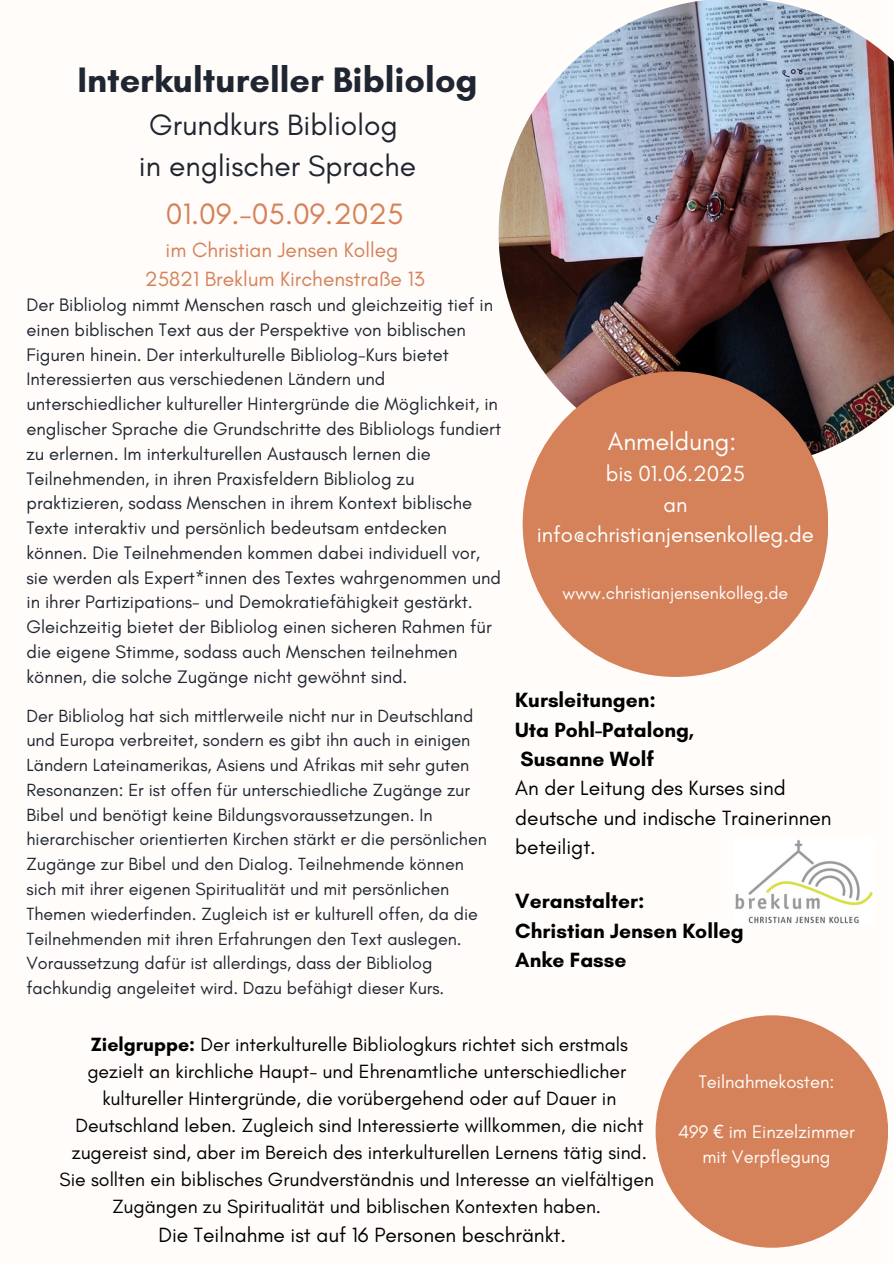
<style>
.page{position:relative;width:894px;height:1264px;background:#fff}
.page>*{position:absolute;margin:0;border:0;box-sizing:border-box;transform-origin:0 0}
.t1{font:700 36px "Glacial Indifference";color:#1f2631}
.t2{font:30px/41.7px "Glacial Indifference";color:#1f2631;text-align:center}
.t3{font:30px "Glacial Indifference";color:#d5825a}
.t4{font:25.2px "Glacial Indifference";color:#fff}
.t5{font:22.2px/30.3px "Glacial Indifference";color:#fff;text-align:center}
.t6{font:21px/29.2px "Glacial Indifference";color:#000}
.t7{font:21px/29.2px "Glacial Indifference";color:#d5825a;text-align:center}
.t8{font:700 21px/29.2px "Glacial Indifference";color:#000}
.t9{font:19.5px "Glacial Indifference";color:#000}
.t10{font:18.45px/24.8px "Glacial Indifference";color:#1f2631}
.t11{font:18.45px "Glacial Indifference";color:#fffcfa}
.t12{font:18px/24.8px "Glacial Indifference";color:#1f2631}
.t13{font:17.7px "Glacial Indifference";color:#fff}
.s1{font-weight:700}
.s2{font-family:"Noto Sans"}
</style>
<div class="page">
<div style="left:0;top:0;width:893px;height:1263px;background:#fffcfa"></div>
<img style="left:498px;top:0;width:395px;height:468px">
<div style="left:522px;top:371px;width:306px;height:306px;background:#d5825a;border-radius:50%"></div>
<div style="left:655px;top:1015px;width:232px;height:232px;background:#d5825a;border-radius:50%"></div>
<img style="left:735px;top:840px;width:138px;height:84px">
<p class="t1" style="left:77px;top:58px;width:402px">Interkultureller Bibliolog</p>
<p class="t2" style="left:139px;top:103px;width:279px">Grundkurs Bibliolog in englischer Sprache</p>
<p class="t3" style="left:166px;top:196px;width:239px">01.09.-05.09.2025</p>
<p class="t7" style="left:145px;top:235px;width:281px">im Christian Jensen Kolleg<br>25821 Breklum Kirchenstraße 13</p>
<p class="t10" style="left:26px;top:292px;width:476px">Der Bibliolog nimmt Menschen rasch und gleichzeitig tief in einen biblischen Text aus der Perspektive von biblischen Figuren hinein. Der interkulturelle Bibliolog-Kurs bietet Interessierten aus verschiedenen Ländern und unterschiedlicher kultureller Hintergründe die Möglichkeit, in englischer Sprache die Grundschritte des Bibliologs fundiert zu erlernen. Im interkulturellen Austausch lernen die Teilnehmenden, in ihren Praxisfeldern Bibliolog zu praktizieren, sodass Menschen in ihrem Kontext biblische Texte interaktiv und persönlich bedeutsam entdecken können. Die Teilnehmenden kommen dabei individuell vor, sie werden als Expert*innen des Textes wahrgenommen und in ihrer Partizipations- und Demokratiefähigkeit gestärkt.<br>Gleichzeitig bietet der Bibliolog einen sicheren Rahmen für die eigene Stimme, sodass auch Menschen teilnehmen können, die solche Zugänge nicht gewöhnt sind.</p>
<h2 class="t4" style="left:607px;top:426px;width:130px">Anmeldung:</h2>
<h2 class="t5" style="left:536px;top:458px;width:279px">bis 01.06.2025<br>an info@christianjensenkolleg.de</h2>
<p class="t13" style="left:562px;top:581px;width:227px">www.christianjensenkolleg.de</p>
<p class="t6" style="left:515px;top:685px;width:318px"><span class="s1">Kursleitungen:<br>Uta Pohl-Patalong,<br>Susanne Wolf<br></span>An der Leitung des Kurses sind deutsche und indische Trainerinnen beteiligt.</p>
<p class="t8" style="left:515px;top:886px;width:230px">Veranstalter:<br>Christian Jensen Kolleg<br>Anke Fasse</p>
<h1 class="t12" style="left:26px;top:703px;width:462px">Der Bibliolog hat sich mittlerweile nicht nur in Deutschland und Europa verbreitet, sondern es gibt ihn auch in einigen Ländern Lateinamerikas, Asiens und Afrikas mit sehr guten Resonanzen: Er ist offen für unterschiedliche Zugänge zur Bibel und benötigt keine Bildungsvoraussetzungen. In hierarchischer orientierten Kirchen stärkt er die persönlichen Zugänge zur Bibel und den Dialog. Teilnehmende können sich mit ihrer eigenen Spiritualität und mit persönlichen Themen wiederfinden. Zugleich ist er kulturell offen, da die Teilnehmenden mit ihren Erfahrungen den Text auslegen.<br>Voraussetzung dafür ist allerdings, dass der Bibliolog fachkundig angeleitet wird. Dazu befähigt dieser Kurs.</h1>
<h3 class="t9" style="left:91px;top:1032px;width:538px"><span class="s1">Zielgruppe:</span> Der interkulturelle Bibliologkurs richtet sich erstmals</h3>
<p class="t9" style="left:87px;top:1059px;width:540px">gezielt an kirchliche Haupt- und Ehrenamtliche unterschiedlicher</p>
<h3 class="t9" style="left:102px;top:1086px;width:515px">kultureller Hintergründe, die vorübergehend oder auf Dauer in</h3>
<p class="t9" style="left:75px;top:1113px;width:569px">Deutschland leben. Zugleich sind Interessierte willkommen, die nicht</p>
<p class="t9" style="left:72px;top:1140px;width:576px">zugereist sind, aber im Bereich des interkulturellen Lernens tätig sind.</p>
<h3 class="t9" style="left:59px;top:1167px;width:595px">Sie sollten ein biblisches Grundverständnis und Interesse an vielfältigen</h3>
<p class="t9" style="left:112px;top:1194px;width:490px">Zugängen zu Spiritualität und biblischen Kontexten haben.</p>
<p class="t6" style="left:158px;top:1219px;width:409px">Die Teilnahme ist auf 16 Personen beschränkt.</p>
<p class="t11" style="left:698px;top:1070px;width:137px">Teilnahmekosten:</p>
<p class="t11" style="left:678px;top:1120px;width:178px">499 <span class="s2">€</span> im Einzelzimmer</p>
<p class="t11" style="left:702px;top:1145px;width:129px">mit Verpflegung</p>
</div>
